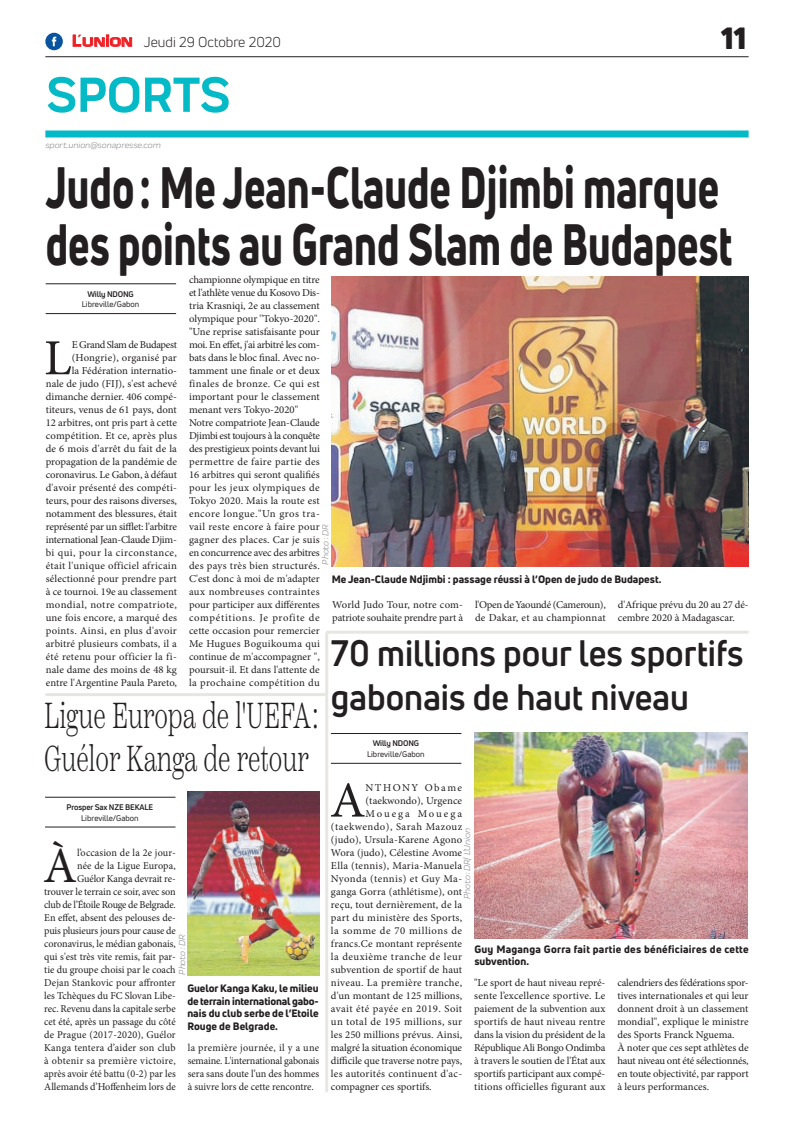
<style>
.page{position:relative;width:794px;height:1129px;background:#fff}
.page>*{position:absolute;margin:0;border:0;box-sizing:border-box;transform-origin:0 0}
.t1{font:800 57px/57px "Uni Neue";color:#231f20;scale:.71 1}
.t2{font:700 51px "Praktika";color:#03bac6}
.t3{font:50.5px "Minion Pro";color:#231f20}
.t4{font:700 36px/43.2px "Uni Neue";color:#231f20;scale:.94 1}
.t5{font:300 36px/43.2px "Scotch Text";color:#231f20;scale:.67 1}
.t6{font:900 30px "Uni Neue";color:#231f20}
.t7{font:14px "Uni Neue";color:#231f20}
.t8{font:10.5px/13px "Minion Pro";color:#231f20}
.t9{font:800 10.5px/12.6px "Uni Neue";color:#231f20;text-align:justify}
.t10{font:10.5px "Minion Pro";letter-spacing:.025em;color:#231f20}
.t11{font:800 10.5px/12.6px "Uni Neue";letter-spacing:.025em;color:#231f20}
.t12{font:10.5px "Minion Pro";letter-spacing:.035em;color:#231f20}
.t13{font:10.5px "Minion Pro";letter-spacing:.02em;color:#231f20}
.t14{font:10.5px "Minion Pro";letter-spacing:.045em;color:#231f20}
.t15{font:10.5px "Minion Pro";letter-spacing:.04em;color:#231f20}
.t16{font:10.5px "Minion Pro";letter-spacing:.03em;color:#231f20}
.t17{font:10.5px "Minion Pro";letter-spacing:.05em;color:#231f20}
.t18{font:10.5px "Minion Pro";letter-spacing:.185em;color:#231f20}
.t19{font:10.5px "Minion Pro";letter-spacing:.14em;color:#231f20}
.t20{font:italic 9px "Praktika";color:#818386}
.t21{font:8px "Uni Neue";color:#231f20}
.t22{font:700 8px "Uni Neue";letter-spacing:-.02em;color:#231f20}
.s1{font-family:"Eurostile";font-weight:600;font-size:15px;color:#ee1d23}
.s2{font-family:"Eurostile";font-weight:600;font-size:11.4px;color:#ee1d23}
</style>
<div class="page">
<hr style="left:45px;top:56px;width:703px;height:1px;background:#231f20">
<div style="left:45px;top:130px;width:703px;height:7px;background:#03bac6"></div>
<svg style="left:72px;top:34px;width:60px;height:13px"></svg>
<div style="left:45px;top:33px;width:18px;height:17px;background:#08549e;border-radius:50%"></div>
<svg style="left:52px;top:37px;width:4px;height:9px"></svg>
<hr style="left:46px;top:313px;width:130px;height:1px;background:#231f20">
<hr style="left:46px;top:283px;width:130px;height:1px;background:#231f20">
<img style="left:332px;top:276px;width:416px;height:290px">
<hr style="left:331px;top:762px;width:130px;height:1px;background:#231f20">
<hr style="left:331px;top:733px;width:130px;height:1px;background:#231f20">
<img style="left:474px;top:732px;width:273px;height:206px">
<hr style="left:45px;top:826px;width:130px;height:1px;background:#231f20">
<hr style="left:45px;top:796px;width:130px;height:1px;background:#231f20">
<img style="left:188px;top:791px;width:131px;height:184px">
<hr style="left:45px;top:693px;width:281px;height:3px;background:#e8e6e0">
<hr style="left:326px;top:630px;width:422px;height:3px;background:#e8e6e0">
<hr style="left:325px;top:632px;width:3px;height:459px;background:#e8e6e0">
<h3 class="t7" style="left:72px;top:33px;width:210px"><span class="s1">L</span><span class="s2">UNION</span> Jeudi 29 Octobre 2020</h3>
<h2 class="t2" style="left:46px;top:54px;width:185px">SPORTS</h2>
<p class="t20" style="left:45px;top:139px;width:117px">sport.union@sonapresse.com</p>
<h3 class="t6" style="left:721px;top:17px;width:27px">11</h3>
<h1 class="t1" style="left:46px;top:158px;width:968px">Judo: Me Jean-Claude Djimbi marque des points au Grand Slam de Budapest</h1>
<p class="t22" style="left:87px;top:289px;width:48px">Willy NDONG</p>
<p class="t21" style="left:82px;top:299px;width:59px">Libreville/Gabon</p>
<p class="t8" style="left:189px;top:273px;width:132px">championne olympique en titre et l'athlète venue du Kosovo Dis&shy;tria Krasniqi, 2e au classement olympique pour ''Tokyo-2020". "Une reprise satisfaisante pour moi. En effet, j'ai arbitré les com&shy;bats dans le bloc final. Avec no&shy;tamment une finale or et deux finales de bronze. Ce qui est important pour le classement menant vers Tokyo-2020"<br>Notre compatriote Jean-Claude<br>Djimbi est toujours à la conquête des prestigieux points devant lui permettre de faire partie des<br>16 arbitres qui seront qualifiés pour les jeux olympiques de<br>Tokyo 2020. Mais la route est encore longue."Un gros tra&shy;vail reste encore à faire pour gagner des places. Car je suis en concurrence avec des arbitres des pays très bien structurés.<br>C'est donc à moi de m'adapter aux nombreuses contraintes pour participer aux différentes compétitions. Je profite de cette occasion pour remercier<br>Me Hugues Boguikouma qui continue de m'accompagner ", poursuit-il. Et dans l'attente de la prochaine compétition du</p>
<p class="t8" style="left:46px;top:338px;width:133px;text-align:right">E Grand Slam de Budapest (Hongrie), organisé par<br>la Fédération internatio-<br>nale de judo (FIJ), s'est achevé dimanche dernier. 406 compé&shy;titeurs, venus de 61 pays, dont<br>12 arbitres, ont pris part à cette compétition. Et ce, après plus de 6 mois d'arrêt du fait de la propagation de la pandémie de coronavirus. Le Gabon, à défaut d'avoir présenté des compéti&shy;teurs, pour des raisons diverses, notamment des blessures, était représenté par un sifflet: l'arbitre international Jean-Claude Djim&shy;bi qui, pour la circonstance, était l'unique officiel africain sélectionné pour prendre part à ce tournoi. 19e au classement mondial, notre compatriote, une fois encore, a marqué des points. Ainsi, en plus d'avoir arbitré plusieurs combats, il a été retenu pour officier la fi&shy;nale dame des moins de 48 kg entre l'Argentine Paula Pareto,</p>
<h3 class="t3" style="left:44px;top:324px;width:29px">L</h3>
<p class="t20" style="left:319px;top:564px;width:41px;rotate:-90deg">Photo : DR</p>
<p class="t9" style="left:332px;top:572px;width:331px">Me Jean-Claude Ndjimbi : passage réussi à l’Open de judo de Budapest.</p>
<p class="t8" style="left:332px;top:598px;width:132px">World Judo Tour, notre com&shy;patriote souhaite prendre part à</p>
<p class="t8" style="left:475px;top:598px;width:132px">l'Open de Yaoundé (Cameroun), de Dakar, et au championnat</p>
<p class="t8" style="left:618px;top:598px;width:132px">d'Afrique prévu du 20 au 27 dé&shy;cembre 2020 à Madagascar.</p>
<h3 class="t4" style="left:331px;top:631px;width:440px">70 millions pour les sportifs gabonais de haut niveau</h3>
<p class="t22" style="left:373px;top:738px;width:48px">Willy NDONG</p>
<p class="t21" style="left:367px;top:749px;width:59px">Libreville/Gabon</p>
<h3 class="t5" style="left:44px;top:693px;width:410px">Ligue Europa de l'UEFA:<br>Guélor Kanga de retour</h3>
<p class="t22" style="left:67px;top:802px;width:88px">Prosper Sax NZE BEKALE</p>
<p class="t21" style="left:81px;top:812px;width:59px">Libreville/Gabon</p>
<h3 class="t3" style="left:330px;top:766px;width:37px">A</h3>
<p class="t19" style="left:365px;top:780px;width:98px">NTHONY Obame</p>
<p class="t8" style="left:365px;top:793px;width:98px">(taekwondo), Urgence</p>
<p class="t18" style="left:365px;top:806px;width:98px">Mouega Mouega</p>
<p class="t14" style="left:331px;top:819px;width:133px">(taekwendo), Sarah Mazouz</p>
<p class="t8" style="left:331px;top:832px;width:133px">(judo), Ursula-Karene Agono</p>
<p class="t8" style="left:331px;top:845px;width:133px">Wora (judo), Célestine Avome</p>
<p class="t10" style="left:331px;top:858px;width:133px">Ella (tennis), Maria-Manuela</p>
<p class="t16" style="left:331px;top:871px;width:133px">Nyonda (tennis) et Guy Ma-</p>
<p class="t8" style="left:331px;top:884px;width:133px">ganga Gorra (athlétisme), ont</p>
<p class="t8" style="left:331px;top:897px;width:133px">reçu, tout dernièrement, de la</p>
<p class="t10" style="left:331px;top:910px;width:133px">part du ministère des Sports,</p>
<p class="t17" style="left:331px;top:923px;width:133px">la somme de 70 millions de</p>
<p class="t8" style="left:331px;top:936px;width:133px">francs.Ce montant représente</p>
<p class="t15" style="left:331px;top:949px;width:133px">la deuxième tranche de leur</p>
<p class="t8" style="left:331px;top:962px;width:133px">subvention de sportif de haut</p>
<p class="t10" style="left:331px;top:975px;width:133px">niveau. La première tranche,</p>
<p class="t8" style="left:331px;top:988px;width:133px">d'un montant de 125 millions,</p>
<p class="t12" style="left:331px;top:1001px;width:133px">avait été payée en 2019. Soit</p>
<p class="t12" style="left:331px;top:1014px;width:133px">un total de 195 millions, sur</p>
<p class="t8" style="left:331px;top:1027px;width:133px">les 250 millions prévus. Ainsi,</p>
<p class="t8" style="left:331px;top:1040px;width:133px">malgré la situation économique</p>
<p class="t8" style="left:331px;top:1053px;width:133px">difficile que traverse notre pays,</p>
<p class="t13" style="left:331px;top:1066px;width:133px">les autorités continuent d'ac-</p>
<p class="t8" style="left:331px;top:1079px;width:102px">compagner ces sportifs.</p>
<p class="t20" style="left:461px;top:899px;width:73px;rotate:-90deg">Photo : DR/ L’Union</p>
<h3 class="t3" style="left:43px;top:831px;width:35px">À</h3>
<p class="t8" style="left:44px;top:845px;width:133px;text-align:right">l’occasion de la 2e jour-<br>née de la Ligue Europa,<br>Guélor Kanga devrait re-<br>trouver le terrain ce soir, avec son club de l’Étoile Rouge de Belgrade.<br>En effet, absent des pelouses de&shy;puis plusieurs jours pour cause de coronavirus, le médian gabonais, qui s'est très vite remis, fait par&shy;tie du groupe choisi par le coach<br>Dejan Stankovic pour affronter les Tchèques du FC Slovan Libe&shy;rec. Revenu dans la capitale serbe cet été, après un passage du côté de Prague (2017-2020), Guélor<br>Kanga tentera d’aider son club à obtenir sa première victoire, après avoir été battu (0-2) par les<br>Allemands d’Hoffenheim lors de</p>
<p class="t20" style="left:176px;top:974px;width:41px;rotate:-90deg">Photo : DR</p>
<p class="t11" style="left:474px;top:942px;width:276px">Guy Maganga Gorra fait partie des bénéficiaires de cette subvention.</p>
<p class="t8" style="left:474px;top:975px;width:133px;text-align:justify">"Le sport de haut niveau repré&shy;sente l’excellence sportive. Le paiement de la subvention aux sportifs de haut niveau rentre dans la vision du président de la République Ali Bongo Ondimba à travers le soutien de l'État aux sportifs participant aux compé&shy;titions officielles figurant aux</p>
<p class="t8" style="left:617px;top:975px;width:133px">calendriers des fédérations spor&shy;tives internationales et qui leur donnent droit à un classement mondial", explique le ministre des Sports Franck Nguema.<br>À noter que ces sept athlètes de haut niveau ont été sélectionnés, en toute objectivité, par rapport à leurs performances.</p>
<p class="t9" style="left:187px;top:981px;width:133px">Guelor Kanga Kaku, le milieu de terrain international gabo&shy;nais du club serbe de l’Etoile Rouge de Belgrade.</p>
<p class="t8" style="left:188px;top:1040px;width:133px;text-align:justify">la première journée, il y a une semaine. L'international gabonais sera sans doute l’un des hommes à suivre lors de cette rencontre.</p>
</div>
